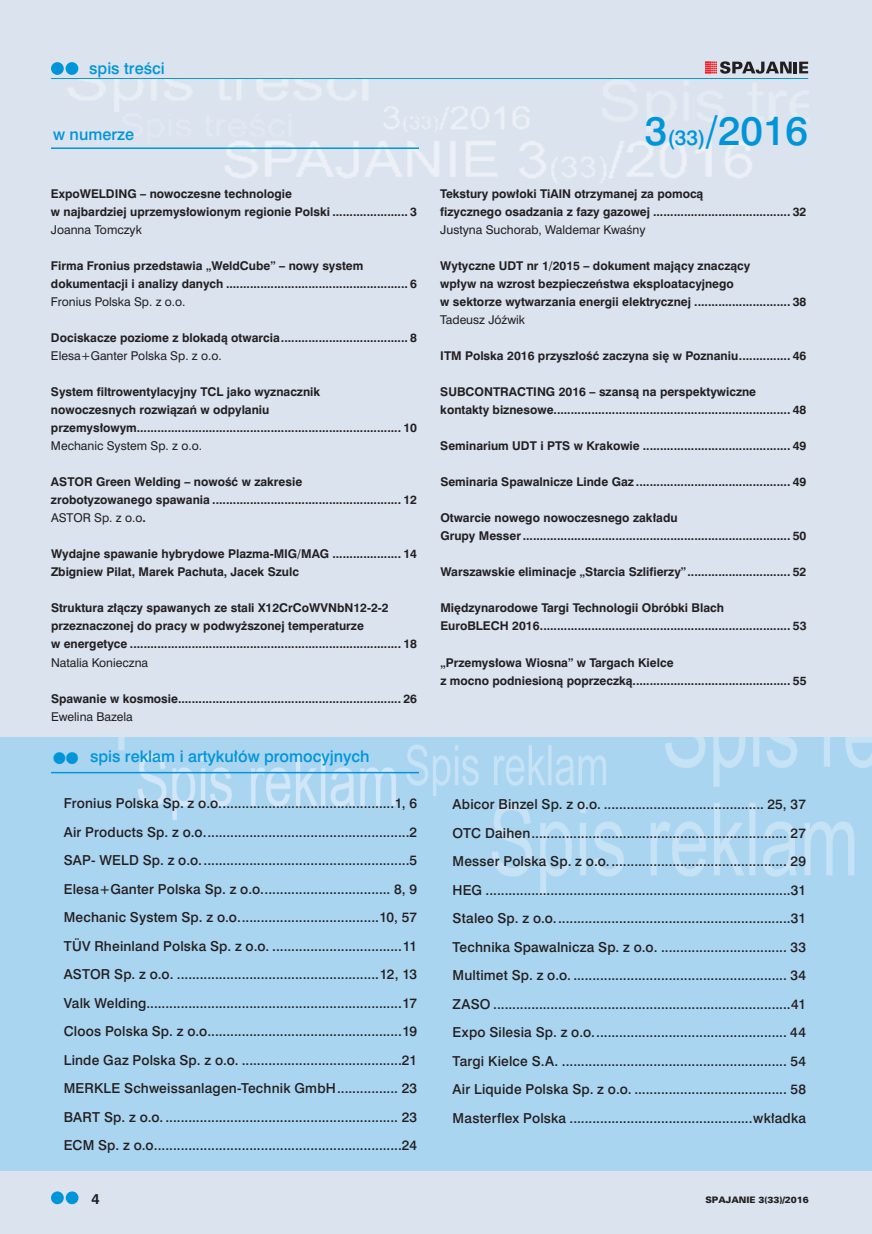
<style>
.page{position:relative;width:872px;height:1234px;background:#fff}
.page>*{position:absolute;margin:0;border:0;box-sizing:border-box;transform-origin:0 0}
.t1{font:37.5px "Swis 721 Md PL";color:#0095d9}
.t2{font:15px "Swis 721 Md PL";color:#0095d9}
.t3{font:700 13.5px "Swis 721 PL";color:#231f20}
.t4{font:12.75px "Swis 721 Md PL";letter-spacing:.015em;color:#231f20}
.t5{font:700 11.25px/18px "Swis 721 PL";color:#231f20}
.t6{font:11.25px "Swis 721 PL";color:#231f20}
.t7{font:9px "USA Black";color:#231f20}
.s1{font-weight:400}
.s2{font-size:19.5px}
</style>
<div class="page">
<div style="left:0;top:0;width:872px;height:1233px;background:#dae3ee"></div>
<div style="left:66px;top:62px;width:12px;height:13px;background:#0095d9;border-radius:50%"></div>
<div style="left:51px;top:62px;width:13px;height:13px;background:#0095d9;border-radius:50%"></div>
<hr style="left:51px;top:78px;width:757px;height:1px;background:#0095d9">
<div style="left:66px;top:1191px;width:12px;height:12px;background:#0095d9;border-radius:50%"></div>
<div style="left:51px;top:1191px;width:13px;height:12px;background:#0095d9;border-radius:50%"></div>
<svg style="left:705px;top:61px;width:86px;height:13px"></svg>
<hr style="left:793px;top:62px;width:4px;height:11px;background:#231f20">
<svg style="left:799px;top:62px;width:9px;height:11px"></svg>
<img style="left:0;top:79px;width:808px;height:130px">
<div style="left:0;top:737px;width:872px;height:432px;background:#aad5f1"></div>
<hr style="left:51px;top:771px;width:368px;height:2px;background:#0095d9">
<hr style="left:51px;top:147px;width:368px;height:2px;background:#0095d9">
<h2 class="t2" style="left:89px;top:58px;width:77px">spis treści</h2>
<h2 class="t2" style="left:53px;top:124px;width:82px">w numerze</h2>
<p class="t5" style="left:51px;top:185px;width:367px">ExpoWELDING – nowoczesne technologie<br>w najbardziej uprzemysłowionym regionie Polski ...................... 3</p>
<p class="t6" style="left:51px;top:222px;width:93px">Joanna Tomczyk</p>
<p class="t5" style="left:51px;top:257px;width:368px">Firma Fronius przedstawia „WeldCube” – nowy system dokumentacji i analizy danych ..................................................... 6</p>
<p class="t6" style="left:51px;top:294px;width:136px">Fronius Polska Sp. z o.o.</p>
<p class="t5" style="left:51px;top:329px;width:368px">Dociskacze poziome z blokadą otwarcia..................................... 8</p>
<p class="t6" style="left:51px;top:348px;width:172px">Elesa+Ganter Polska Sp. z o.o.</p>
<p class="t5" style="left:51px;top:383px;width:368px">System filtrowentylacyjny TCL jako wyznacznik<br>nowoczesnych rozwiązań w odpylaniu przemysłowym............................................................................. 10</p>
<p class="t6" style="left:51px;top:438px;width:153px">Mechanic System Sp. z o.o.</p>
<p class="t5" style="left:51px;top:473px;width:368px">ASTOR Green Welding – nowość w zakresie<br>zrobotyzowanego spawania ....................................................... 12<br><span class="s1">ASTOR Sp. z o.o</span>.</p>
<p class="t5" style="left:51px;top:545px;width:367px">Wydajne spawanie hybrydowe Plazma-MIG/MAG .................... 14<br>Zbigniew Pilat, Marek Pachuta, Jacek Szulc</p>
<p class="t5" style="left:51px;top:599px;width:368px">Struktura złączy spawanych ze stali X12CrCoWVNbN12-2-2 przeznaczonej do pracy w podwyższonej temperaturze<br>w energetyce ............................................................................... 18</p>
<p class="t6" style="left:51px;top:654px;width:99px">Natalia Konieczna</p>
<p class="t5" style="left:51px;top:689px;width:368px">Spawanie w kosmosie................................................................. 26</p>
<p class="t6" style="left:51px;top:708px;width:83px">Ewelina Bazela</p>
<h2 class="t2" style="left:53px;top:746px;width:318px">●● spis reklam i artykułów promocyjnych</h2>
<p class="t4" style="left:64px;top:794px;width:355px">Fronius Polska Sp. z o.o..............................................1, 6</p>
<p class="t4" style="left:64px;top:823px;width:355px">Air Products Sp. z o.o......................................................2</p>
<p class="t4" style="left:64px;top:851px;width:355px">SAP- WELD Sp. z o.o.......................................................5</p>
<p class="t4" style="left:64px;top:880px;width:355px">Elesa+Ganter Polska Sp. z o.o.................................. 8, 9</p>
<p class="t4" style="left:64px;top:908px;width:355px">Mechanic System Sp. z o.o.....................................10, 57</p>
<p class="t4" style="left:64px;top:937px;width:355px">TÜV Rheinland Polska Sp. z o.o. ..................................11</p>
<p class="t4" style="left:64px;top:965px;width:355px">ASTOR Sp. z o.o. .....................................................12, 13</p>
<p class="t4" style="left:64px;top:994px;width:355px">Valk Welding...................................................................17</p>
<p class="t4" style="left:64px;top:1022px;width:355px">Cloos Polska Sp. z o.o...................................................19</p>
<p class="t4" style="left:64px;top:1051px;width:355px">Linde Gaz Polska Sp. z o.o. ..........................................21</p>
<p class="t4" style="left:64px;top:1079px;width:355px">MERKLE Schweissanlagen-Technik GmbH................ 23</p>
<p class="t4" style="left:64px;top:1108px;width:355px">BART Sp. z o.o. ............................................................. 23</p>
<p class="t4" style="left:64px;top:1136px;width:355px">ECM Sp. z o.o.................................................................24</p>
<p class="t3" style="left:91px;top:1189px;width:10px">4</p>
<h1 class="t1" style="left:645px;top:106px;width:165px">3<span class="s2">(33)</span>/2016</h1>
<p class="t5" style="left:440px;top:185px;width:368px">Tekstury powłoki TiAlN otrzymanej za pomocą<br>fizycznego osadzania z fazy gazowej ........................................ 32</p>
<p class="t6" style="left:440px;top:222px;width:207px">Justyna Suchorab, Waldemar Kwaśny</p>
<p class="t5" style="left:440px;top:257px;width:367px">Wytyczne UDT nr 1/2015 – dokument mający znaczący<br>wpływ na wzrost bezpieczeństwa eksploatacyjnego<br>w sektorze wytwarzania energii elektrycznej ............................ 38</p>
<p class="t6" style="left:440px;top:312px;width:86px">Tadeusz Jóźwik</p>
<p class="t5" style="left:440px;top:347px;width:367px">ITM Polska 2016 przyszłość zaczyna się w Poznaniu............... 46</p>
<p class="t5" style="left:440px;top:383px;width:368px">SUBCONTRACTING 2016 – szansą na perspektywiczne kontakty biznesowe..................................................................... 48</p>
<p class="t5" style="left:440px;top:437px;width:368px">Seminarium UDT i PTS w Krakowie ........................................... 49</p>
<p class="t5" style="left:440px;top:473px;width:368px">Seminaria Spawalnicze Linde Gaz ............................................. 49</p>
<p class="t5" style="left:440px;top:509px;width:368px">Otwarcie nowego nowoczesnego zakładu<br>Grupy Messer .............................................................................. 50</p>
<p class="t5" style="left:440px;top:563px;width:367px">Warszawskie eliminacje „Starcia Szlifierzy”.............................. 52</p>
<p class="t5" style="left:440px;top:599px;width:368px">Międzynarodowe Targi Technologii Obróbki Blach<br>EuroBLECH 2016......................................................................... 53</p>
<p class="t5" style="left:440px;top:653px;width:368px">„Przemysłowa Wiosna” w Targach Kielce<br>z mocno podniesioną poprzeczką.............................................. 55</p>
<p class="t4" style="left:452px;top:795px;width:355px">Abicor Binzel Sp. z o.o. .......................................... 25, 37</p>
<p class="t4" style="left:452px;top:824px;width:355px">OTC Daihen................................................................... 27</p>
<p class="t4" style="left:452px;top:852px;width:355px">Messer Polska Sp. z o.o............................................... 29</p>
<p class="t4" style="left:452px;top:881px;width:355px">HEG ................................................................................31</p>
<p class="t4" style="left:452px;top:909px;width:355px">Staleo Sp. z o.o..............................................................31</p>
<p class="t4" style="left:452px;top:938px;width:355px">Technika Spawalnicza Sp. z o.o. ................................. 33</p>
<p class="t4" style="left:452px;top:966px;width:355px">Multimet Sp. z o.o. ........................................................ 34</p>
<p class="t4" style="left:452px;top:995px;width:355px">ZASO ..............................................................................41</p>
<p class="t4" style="left:452px;top:1023px;width:355px">Expo Silesia Sp. z o.o................................................... 44</p>
<p class="t4" style="left:452px;top:1052px;width:355px">Targi Kielce S.A. ........................................................... 54</p>
<p class="t4" style="left:452px;top:1080px;width:355px">Air Liquide Polska Sp. z o.o. ........................................ 58</p>
<p class="t4" style="left:452px;top:1109px;width:355px">Masterflex Polska ................................................wkładka</p>
<p class="t7" style="left:705px;top:1193px;width:105px">SPAJANIE 3(33)/2016</p>
</div>
